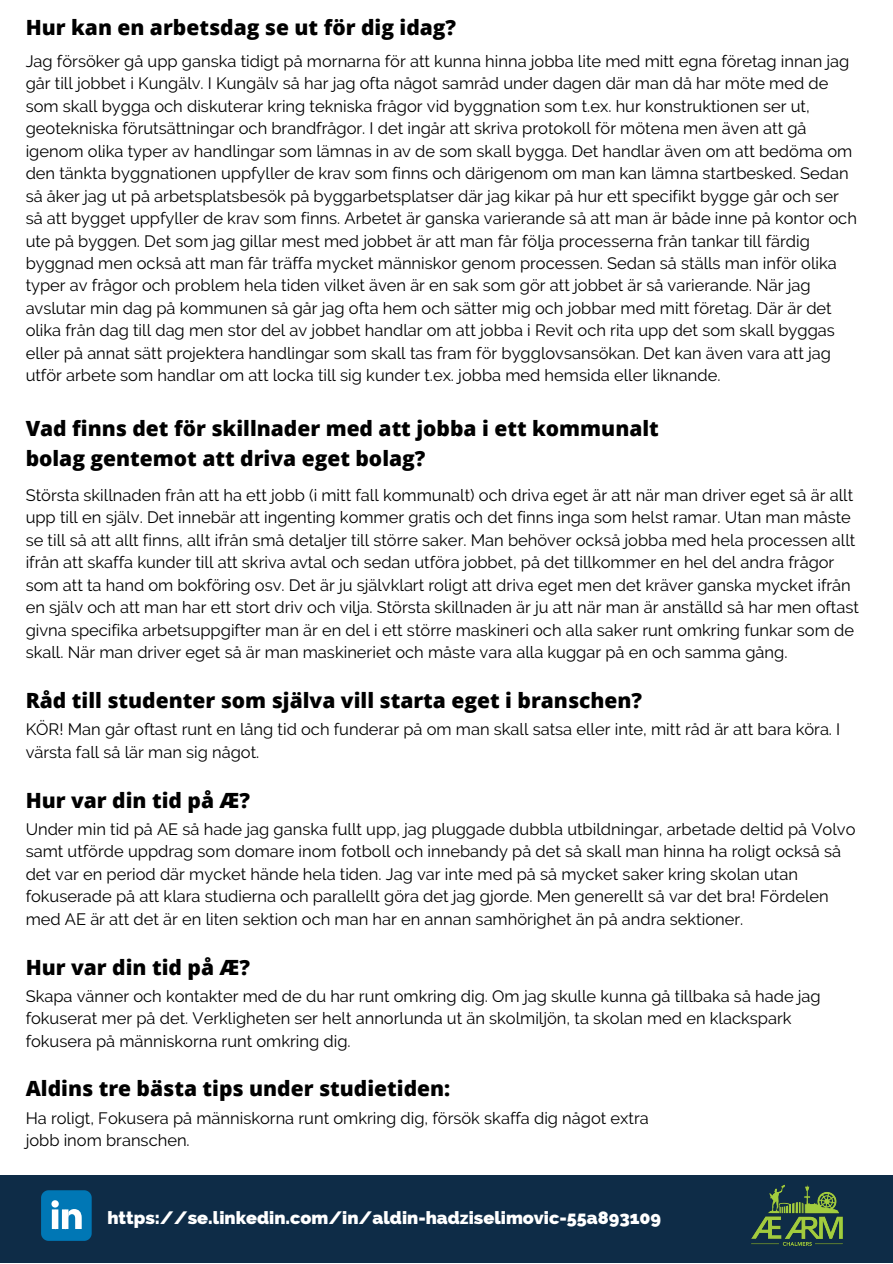
<style>
.page{position:relative;width:893px;height:1264px;background:#fff}
.page>*{position:absolute;margin:0;border:0;box-sizing:border-box;transform-origin:0 0}
.t1{font:800 21px/29.2px "Open Sans";color:#000}
.t2{font:800 18px "Raleway";color:#fff}
.t3{font:16.5px/22.5px "Raleway";color:#000}
</style>
<div class="page">
<div style="left:0;top:1174px;width:892px;height:88px;background:#0e2c47"></div>
<img style="left:742px;top:1174px;width:109px;height:72px">
<svg style="left:41px;top:1190px;width:51px;height:50px;background:#2d8cbe"></svg>
<p class="t1" style="left:26px;top:12px;width:432px">Hur kan en arbetsdag se ut för dig idag?</p>
<p class="t3" style="left:26px;top:49px;width:832px">Jag försöker gå upp ganska tidigt på mornarna för att kunna hinna jobba lite med mitt egna företag innan jag går till jobbet i Kungälv. I Kungälv så har jag ofta något samråd under dagen där man då har möte med de som skall bygga och diskuterar kring tekniska frågor vid byggnation som t.ex. hur konstruktionen ser ut, geotekniska förutsättningar och brandfrågor. I det ingår att skriva protokoll för mötena men även att gå igenom olika typer av handlingar som lämnas in av de som skall bygga. Det handlar även om att bedöma om den tänkta byggnationen uppfyller de krav som finns och därigenom om man kan lämna startbesked. Sedan så åker jag ut på arbetsplatsbesök på byggarbetsplatser där jag kikar på hur ett specifikt bygge går och ser så att bygget uppfyller de krav som finns. Arbetet är ganska varierande så att man är både inne på kontor och ute på byggen. Det som jag gillar mest med jobbet är att man får följa processerna från tankar till färdig byggnad men också att man får träffa mycket människor genom processen. Sedan så ställs man inför olika typer av frågor och problem hela tiden vilket även är en sak som gör att jobbet är så varierande. När jag avslutar min dag på kommunen så går jag ofta hem och sätter mig och jobbar med mitt företag. Där är det olika från dag till dag men stor del av jobbet handlar om att jobba i Revit och rita upp det som skall byggas eller på annat sätt projektera handlingar som skall tas fram för bygglovsansökan. Det kan även vara att jag utför arbete som handlar om att locka till sig kunder t.ex. jobba med hemsida eller liknande.</p>
<p class="t1" style="left:26px;top:413px;width:634px">Vad finns det för skillnader med att jobba i ett kommunalt bolag gentemot att driva eget bolag?</p>
<p class="t3" style="left:26px;top:484px;width:834px">Största skillnaden från att ha ett jobb (i mitt fall kommunalt) och driva eget är att när man driver eget så är allt upp till en själv. Det innebär att ingenting kommer gratis och det finns inga som helst ramar. Utan man måste se till så att allt finns, allt ifrån små detaljer till större saker. Man behöver också jobba med hela processen allt ifrån att skaffa kunder till att skriva avtal och sedan utföra jobbet, på det tillkommer en hel del andra frågor som att ta hand om bokföring osv. Det är ju självklart roligt att driva eget men det kräver ganska mycket ifrån en själv och att man har ett stort driv och vilja. Största skillnaden är ju att när man är anställd så har men oftast givna specifika arbetsuppgifter man är en del i ett större maskineri och alla saker runt omkring funkar som de skall. När man driver eget så är man maskineriet och måste vara alla kuggar på en och samma gång.</p>
<p class="t1" style="left:26px;top:685px;width:618px">Råd till studenter som själva vill starta eget i branschen?</p>
<p class="t3" style="left:26px;top:718px;width:816px">KÖR! Man går oftast runt en lång tid och funderar på om man skall satsa eller inte, mitt råd är att bara köra. I värsta fall så lär man sig något.</p>
<p class="t1" style="left:26px;top:785px;width:226px">Hur var din tid på Æ?</p>
<p class="t3" style="left:26px;top:817px;width:831px">Under min tid på AE så hade jag ganska fullt upp, jag pluggade dubbla utbildningar, arbetade deltid på Volvo samt utförde uppdrag som domare inom fotboll och innebandy på det så skall man hinna ha roligt också så det var en period där mycket hände hela tiden. Jag var inte med på så mycket saker kring skolan utan fokuserade på att klara studierna och parallellt göra det jag gjorde. Men generellt så var det bra! Fördelen med AE är att det är en liten sektion och man har en annan samhörighet än på andra sektioner.</p>
<p class="t1" style="left:26px;top:952px;width:226px">Hur var din tid på Æ?</p>
<p class="t3" style="left:26px;top:984px;width:796px">Skapa vänner och kontakter med de du har runt omkring dig. Om jag skulle kunna gå tillbaka så hade jag fokuserat mer på det. Verkligheten ser helt annorlunda ut än skolmiljön, ta skolan med en klackspark fokusera på människorna runt omkring dig.</p>
<p class="t1" style="left:26px;top:1073px;width:426px">Aldins tre bästa tips under studietiden:</p>
<p class="t3" style="left:26px;top:1106px;width:624px">Ha roligt, Fokusera på människorna runt omkring dig, försök skaffa dig något extra jobb inom branschen.</p>
<p class="t2" style="left:107px;top:1207px;width:555px">https://se.linkedin.com/in/aldin-hadziselimovic-55a893109</p>
</div>
